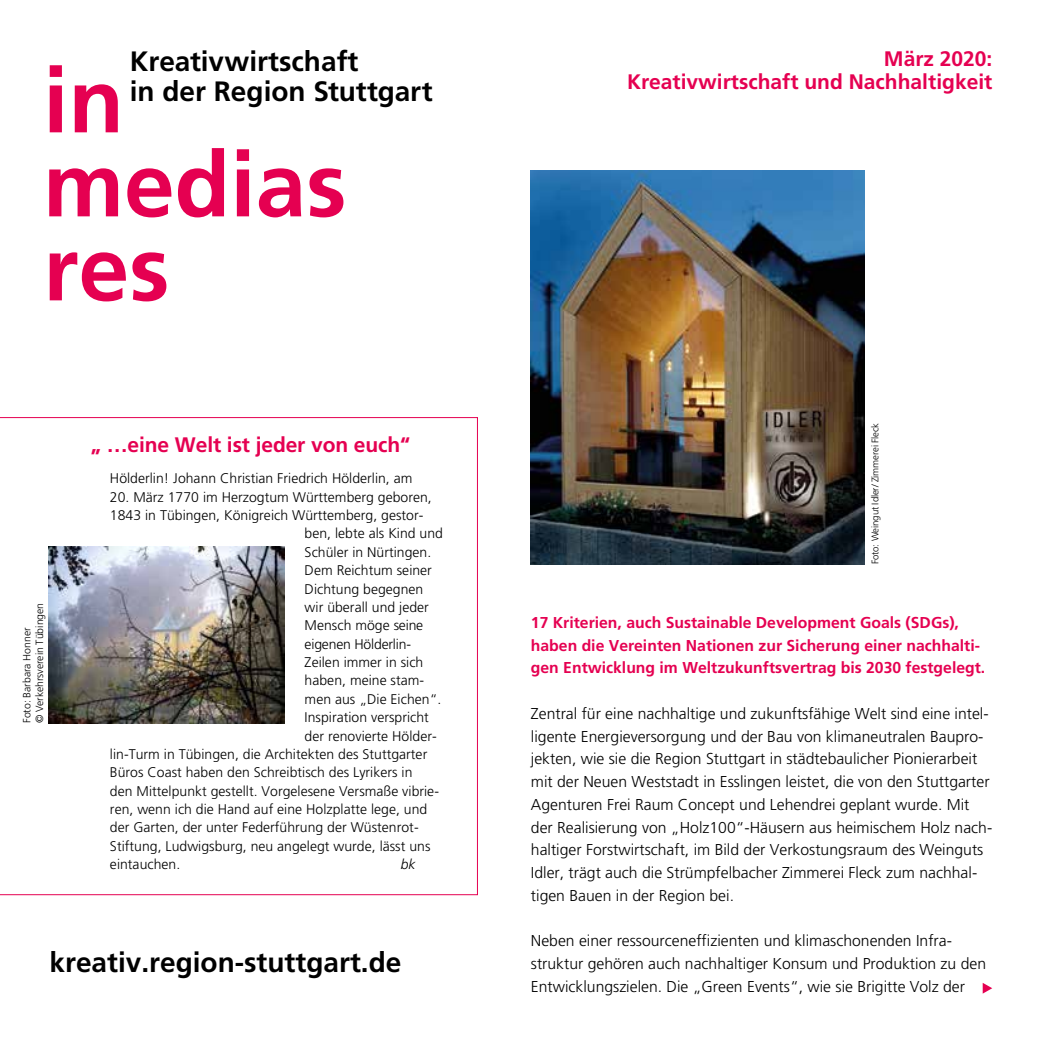
<style>
.page{position:relative;width:1042px;height:1042px;background:#fff}
.page>*{position:absolute;margin:0;border:0;box-sizing:border-box;transform-origin:0 0}
.t1{font:700 91px/84px "Frutiger";color:#e50051}
.t2{font:700 28px/29.8px "Frutiger";color:#000}
.t3{font:700 21px/22.8px "Frutiger";color:#e50051;text-align:right}
.t4{font:300 15.75px/22.8px "Frutiger";color:#000}
.t5{font:700 15.75px/22.8px "Frutiger";color:#e50051}
.t6{font:300 14px "Frutiger";color:#000}
.t7{font:italic 300 14px "Frutiger";color:#000}
.t8{font:300 10.5px/12.6px "Frutiger";letter-spacing:-.005em;color:#000}
.t9{font:300 9.62px "Frutiger";letter-spacing:-.01em;color:#000}
</style>
<div class="page">
<svg style="left:0;top:417px;width:478px;height:478px"></svg>
<svg style="left:982px;top:983px;width:10px;height:10px"></svg>
<img style="left:49px;top:546px;width:236px;height:177px">
<img style="left:531px;top:170px;width:333px;height:394px">
<h2 class="t2" style="left:130px;top:47px;width:304px">Kreativwirtschaft<br>in der Region Stuttgart</h2>
<h1 class="t1" style="left:43px;top:58px;width:305px">in medias res</h1>
<p class="t8" style="left:21px;top:723px;width:122px;rotate:-90deg">Foto: Barbara Honner<br>© Verkehrsverein Tübingen</p>
<h3 class="t3" style="left:91px;top:433px;width:321px">„ …eine Welt ist jeder von euch“</h3>
<p class="t6" style="left:110px;top:470px;width:304px">Hölderlin! Johann Christian Friedrich Hölderlin, am</p>
<p class="t6" style="left:110px;top:489px;width:323px">20. März 1770 im Herzogtum Württemberg geboren,</p>
<p class="t6" style="left:110px;top:507px;width:315px">1843 in Tübingen, Königreich Württemberg, gestor-</p>
<p class="t6" style="left:305px;top:526px;width:140px">ben, lebte als Kind und</p>
<p class="t6" style="left:305px;top:544px;width:128px">Schüler in Nürtingen.</p>
<p class="t6" style="left:305px;top:562px;width:129px">Dem Reichtum seiner</p>
<p class="t6" style="left:305px;top:581px;width:120px">Dichtung begegnen</p>
<p class="t6" style="left:305px;top:599px;width:126px">wir überall und jeder</p>
<p class="t6" style="left:305px;top:617px;width:120px">Mensch möge seine</p>
<p class="t6" style="left:305px;top:636px;width:108px">eigenen Hölderlin-</p>
<p class="t6" style="left:305px;top:654px;width:120px">Zeilen immer in sich</p>
<p class="t6" style="left:305px;top:673px;width:121px">haben, meine stam-</p>
<p class="t6" style="left:305px;top:691px;width:138px">men aus „Die Eichen“.</p>
<p class="t6" style="left:305px;top:709px;width:126px">Inspiration verspricht</p>
<p class="t6" style="left:305px;top:728px;width:134px">der renovierte Hölder-</p>
<p class="t6" style="left:110px;top:746px;width:319px">lin-Turm in Tübingen, die Architekten des Stuttgarter</p>
<p class="t6" style="left:110px;top:764px;width:304px">Büros Coast haben den Schreibtisch des Lyrikers in</p>
<p class="t6" style="left:110px;top:783px;width:330px">den Mittelpunkt gestellt. Vorgelesene Versmaße vibrie-</p>
<p class="t6" style="left:110px;top:801px;width:319px">ren, wenn ich die Hand auf eine Holzplatte lege, und</p>
<p class="t6" style="left:110px;top:819px;width:310px">der Garten, der unter Federführung der Wüstenrot-</p>
<p class="t6" style="left:110px;top:838px;width:322px">Stiftung, Ludwigsburg, neu angelegt wurde, lässt uns</p>
<p class="t6" style="left:110px;top:856px;width:72px">eintauchen.</p>
<p class="t7" style="left:401px;top:856px;width:16px">bk</p>
<h2 class="t2" style="left:50px;top:947px;width:353px">kreativ.region-stuttgart.de</h2>
<h3 class="t3" style="left:627px;top:47px;width:367px">März 2020:<br>Kreativwirtschaft und Nachhaltigkeit</h3>
<p class="t9" style="left:869px;top:564px;width:143px;rotate:-90deg">Foto: Weingut Idler/ Zimmerei Fleck</p>
<p class="t5" style="left:531px;top:611px;width:456px">17 Kriterien, auch Sustainable Development Goals (SDGs), haben die Vereinten Nationen zur Sicherung einer nachhalti&shy;gen Entwicklung im Weltzukunftsvertrag bis 2030 festgelegt.</p>
<p class="t4" style="left:531px;top:702px;width:463px">Zentral für eine nachhaltige und zukunftsfähige Welt sind eine intel&shy;ligente Energieversorgung und der Bau von klimaneutralen Baupro&shy;jekten, wie sie die Region Stuttgart in städtebaulicher Pionierarbeit mit der Neuen Weststadt in Esslingen leistet, die von den Stuttgarter Agenturen Frei Raum Concept und Lehendrei geplant wurde. Mit der Realisierung von „Holz100“-Häusern aus heimischem Holz nach&shy;haltiger Forstwirtschaft, im Bild der Verkostungsraum des Weinguts Idler, trägt auch die Strümpfelbacher Zimmerei Fleck zum nachhal&shy;tigen Bauen in der Region bei.</p>
<p class="t4" style="left:531px;top:929px;width:457px">Neben einer ressourceneffizienten und klimaschonenden Infra&shy;struktur gehören auch nachhaltiger Konsum und Produktion zu den<br>Entwicklungszielen. Die „Green Events“, wie sie Brigitte Volz der</p>
</div>
